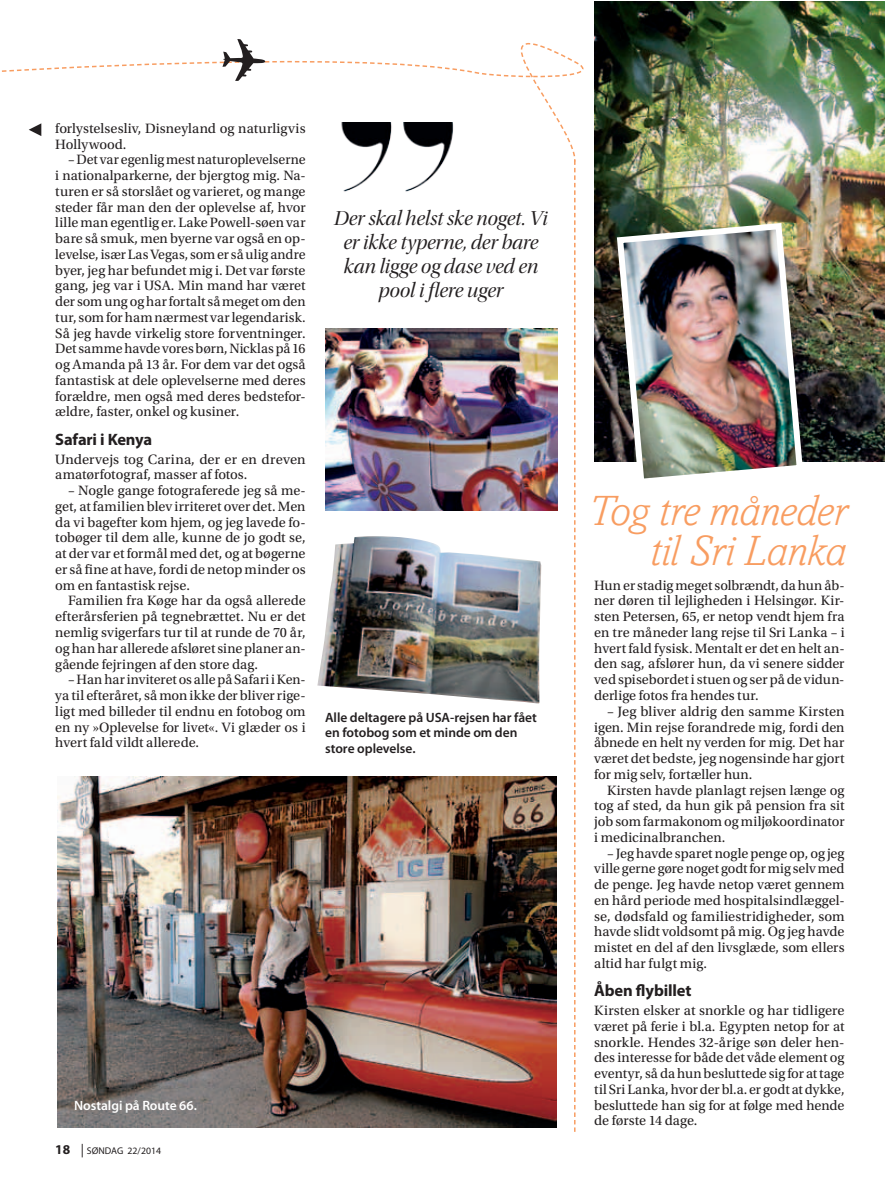
<style>
.page{position:relative;width:885px;height:1191px;background:#fff}
.page>*{position:absolute;margin:0;border:0;box-sizing:border-box;transform-origin:0 0}
.t1{font:italic 300 43.5px/40.5px "Amasis MT Std";letter-spacing:-.02em;color:#f89d61;text-align:right}
.t2{font:21px/24px "Utopia Std Disp It";letter-spacing:-.005em;color:#231f20;text-align:center}
.t3{font:700 16.5px "Myriad Pro";letter-spacing:-.01em;color:#231f20}
.t4{font:14.25px/15.8px "Utopia Std";color:#231f20;text-align:justify}
.t5{font:600 13.5px/15.8px "Myriad Pro";letter-spacing:-.005em;color:#231f20}
.t6{font:600 13.5px "Myriad Pro";letter-spacing:-.005em;color:#fff}
.t7{font:9.75px "Myriad Pro";color:#231f20}
.s1{font-weight:700;font-size:13.5px}
.s2{font-size:13.5px}
</style>
<div class="page">
<img style="left:600px;top:1px;width:284px;height:460px">
<img style="left:613px;top:220px;width:193px;height:259px">
<img style="left:2px;top:1px;width:598px;height:1130px">
<p class="t4" style="left:55px;top:121px;width:252px">forlystelsesliv, Disneyland og naturligvis<br>Hollywood.</p>
<p class="t4" style="left:55px;top:152px;width:252px;text-indent:13px">– Det var egenlig mest naturoplevelserne i nationalparkerne, der bjergtog mig. Na&shy;turen er så storslået og varieret, og mange steder får man den der oplevelse af, hvor lille man egentlig er. Lake Powell-søen var bare så smuk, men byerne var også en op&shy;levelse, især Las Vegas, som er så ulig andre byer, jeg har befundet mig i. Det var første gang, jeg var i USA. Min mand har været der som ung og har fortalt så meget om den tur, som for ham nærmest var legendarisk.<br>Så jeg havde virkelig store forventninger.<br>Det samme havde vores børn, Nicklas på 16 og Amanda på 13 år. For dem var det også fantastisk at dele oplevelserne med deres forældre, men også med deres bedstefor&shy;ældre, faster, onkel og kusiner.</p>
<p class="t3" style="left:55px;top:428px;width:98px">Safari i Kenya</p>
<p class="t4" style="left:55px;top:451px;width:252px">Undervejs tog Carina, der er en dreven amatørfotograf, masser af fotos.</p>
<p class="t4" style="left:55px;top:483px;width:252px;text-indent:13px">– Nogle gange fotograferede jeg så me&shy;get, at familien blev irriteret over det. Men da vi bagefter kom hjem, og jeg lavede fo&shy;tobøger til dem alle, kunne de jo godt se, at der var et formål med det, og at bøgerne er så fine at have, fordi de netop minder os om en fantastisk rejse.</p>
<p class="t4" style="left:55px;top:593px;width:252px;text-indent:13px">Familien fra Køge har da også allerede efterårsferien på tegnebrættet. Nu er det nemlig svigerfars tur til at runde de 70 år, og han har allerede afsløret sine planer an&shy;gående fejringen af den store dag.</p>
<p class="t4" style="left:55px;top:672px;width:252px;text-indent:13px">– Han har inviteret os alle på Safari i Ken&shy;ya til efteråret, så mon ikke der bliver rige&shy;ligt med billeder til endnu en fotobog om en ny »Oplevelse for livet«. Vi glæder os i hvert fald vildt allerede.</p>
<h2 class="t2" style="left:334px;top:206px;width:216px">Der skal helst ske noget. Vi er ikke typerne, der bare kan ligge og dase ved en pool i flere uger</h2>
<p class="t5" style="left:325px;top:709px;width:213px">Alle deltagere på USA-rejsen har fået en fotobog som et minde om den store oplevelse.</p>
<p class="t6" style="left:74px;top:1096px;width:124px">Nostalgi på Route 66.</p>
<p class="t7" style="left:55px;top:1145px;width:107px"><span class="s1">18</span> <span class="s2">|</span> SØNDAG 22/2014</p>
<h1 class="t1" style="left:588px;top:491px;width:259px">Tog tre måneder til Sri Lanka</h1>
<p class="t4" style="left:594px;top:577px;width:252px">Hun er stadig meget solbrændt, da hun åb&shy;ner døren til lejligheden i Helsingør. Kir&shy;sten Petersen, 65, er netop vendt hjem fra en tre måneder lang rejse til Sri Lanka – i hvert fald fysisk. Mentalt er det en helt an&shy;den sag, afslører hun, da vi senere sidder ved spisebordet i stuen og ser på de vidun&shy;derlige fotos fra hendes tur.</p>
<p class="t4" style="left:594px;top:703px;width:252px;text-indent:13px">– Jeg bliver aldrig den samme Kirsten igen. Min rejse forandrede mig, fordi den åbnede en helt ny verden for mig. Det har været det bedste, jeg nogensinde har gjort for mig selv, fortæller hun.</p>
<p class="t4" style="left:594px;top:782px;width:252px;text-indent:13px">Kirsten havde planlagt rejsen længe og tog af sted, da hun gik på pension fra sit job som farmakonom og miljøkoordinator i medicinalbranchen.</p>
<p class="t4" style="left:594px;top:845px;width:252px;text-indent:13px">– Jeg havde sparet nogle penge op, og jeg ville gerne gøre noget godt for mig selv med de penge. Jeg havde netop været gennem en hård periode med hospitalsindlæggel&shy;se, dødsfald og familiestridigheder, som havde slidt voldsomt på mig. Og jeg havde mistet en del af den livsglæde, som ellers altid har fulgt mig.</p>
<p class="t3" style="left:594px;top:980px;width:99px">Åben flybillet</p>
<p class="t4" style="left:594px;top:1003px;width:252px">Kirsten elsker at snorkle og har tidligere været på ferie i bl.a. Egypten netop for at snorkle. Hendes 32-årige søn deler hen&shy;des interesse for både det våde element og eventyr, så da hun besluttede sig for at tage til Sri Lanka, hvor der bl.a. er godt at dykke, besluttede han sig for at følge med hende de første 14 dage.</p>
</div>
